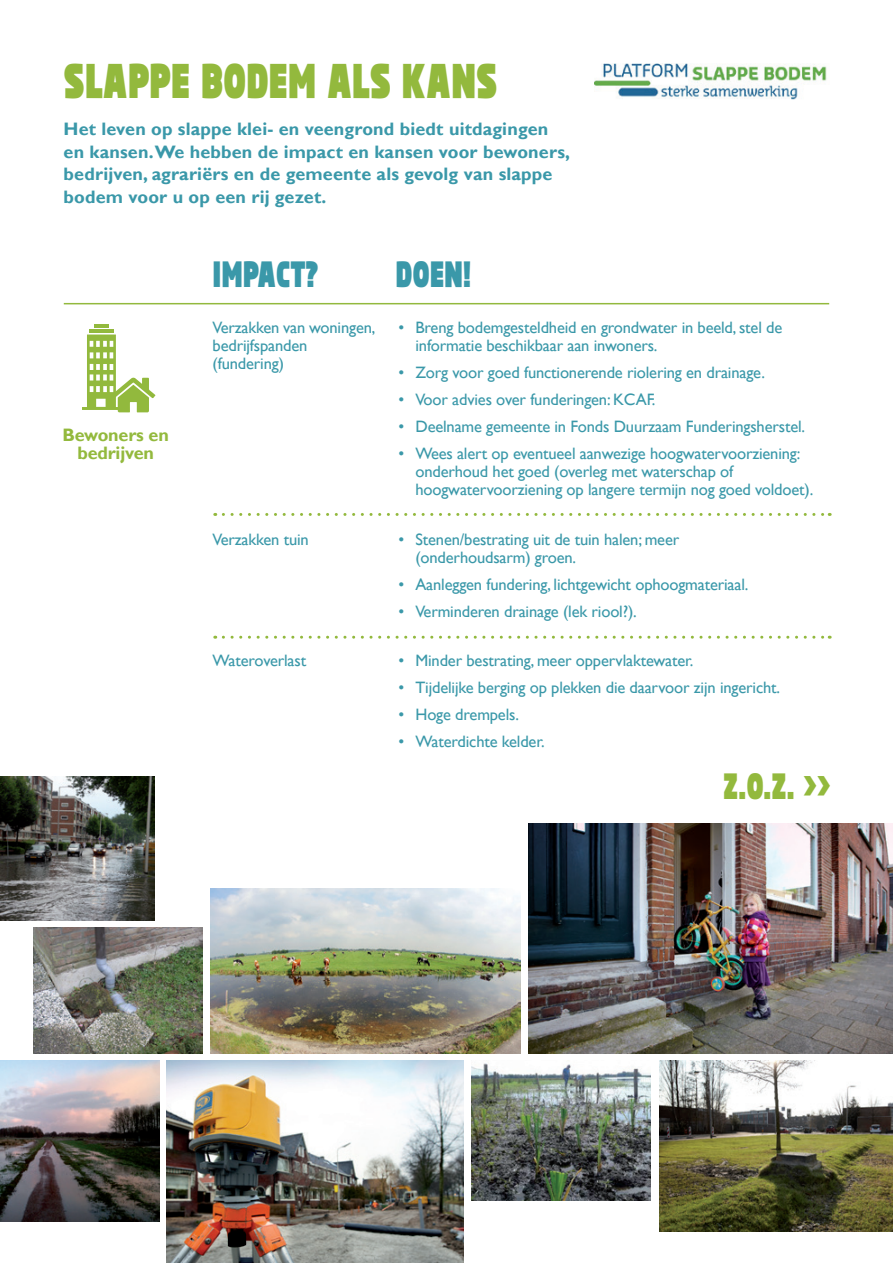
<style>
.page{position:relative;width:893px;height:1263px;background:#fff}
.page>*{position:absolute;margin:0;border:0;box-sizing:border-box;transform-origin:0 0}
.Kop1{font:48px "Fat Boy Ultra";letter-spacing:-.01em;color:#93b93d;scale:.7 1}
.Kop2{font:36px "Fat Boy Ultra";letter-spacing:-.01em;color:#3a98a9;scale:.7 1}
.Kop2-2{font:36px "Fat Boy Ultra";color:#93b93d;scale:.7 1}
.Intro{font:700 18px/22.5px "Gill Sans";letter-spacing:.01em;color:#3a98a9}
.Kop3{font:700 18px/18px "Gill Sans";letter-spacing:-.01em;color:#93b93d;text-align:center}
.Basistekst{font:16.5px/18px "Gill Sans";letter-spacing:-.01em;color:#3a98a9}
</style>
<div class="page">
<svg style="left:82px;top:334px;width:73px;height:78px"></svg>
<hr style="left:89px;top:329px;width:24px;height:4px;background:#92b93d">
<hr style="left:94px;top:324px;width:14px;height:4px;background:#92b93d">
<img style="left:471px;top:1062px;width:180px;height:138px">
<img style="left:34px;top:927px;width:168px;height:127px">
<img style="left:166px;top:1061px;width:297px;height:202px">
<img style="left:659px;top:1061px;width:234px;height:170px">
<img style="left:0;top:776px;width:154px;height:144px">
<img style="left:0;top:1061px;width:159px;height:160px">
<img style="left:529px;top:823px;width:364px;height:231px">
<img style="left:210px;top:888px;width:310px;height:166px">
<img style="left:595px;top:63px;width:232px;height:37px">
<svg style="left:223px;top:513px;width:607px;height:3px"></svg>
<svg style="left:223px;top:636px;width:607px;height:3px"></svg>
<hr style="left:64px;top:303px;width:765px;height:1px;background:#93b93d">
<p class="Kop1" style="left:64px;top:59px;width:621px">SLAPPE BODEM ALS KANS</p>
<p class="Intro" style="left:64px;top:118px;width:508px">Het leven op slappe klei- en veengrond biedt uitdagingen en kansen. We hebben de impact en kansen voor bewoners, bedrijven, agrariërs en de gemeente als gevolg van slappe bodem voor u op een rij gezet.</p>
<p class="Kop3" style="left:62px;top:426px;width:108px">Bewoners en bedrijven</p>
<p class="Kop2" style="left:213px;top:258px;width:153px">IMPACT?</p>
<p class="Kop2" style="left:395px;top:258px;width:110px">DOEN!</p>
<p class="Basistekst" style="left:213px;top:319px;width:164px">Verzakken van woningen, bedrijfspanden (fundering)</p>
<p class="Basistekst" style="left:415px;top:319px;width:368px;text-indent:-17px">• Breng bodemgesteldheid en grondwater in beeld, stel de informatie beschikbaar aan inwoners.</p>
<p class="Basistekst" style="left:398px;top:364px;width:368px">• Zorg voor goed functionerende riolering en drainage.</p>
<p class="Basistekst" style="left:398px;top:391px;width:259px">• Voor advies over funderingen: KCAF.</p>
<p class="Basistekst" style="left:398px;top:418px;width:408px">• Deelname gemeente in Fonds Duurzaam Funderingsherstel.</p>
<p class="Basistekst" style="left:415px;top:445px;width:399px;text-indent:-17px">• Wees alert op eventueel aanwezige hoogwatervoorziening: onderhoud het goed (overleg met waterschap of hoogwatervoorziening op langere termijn nog goed voldoet).</p>
<p class="Basistekst" style="left:213px;top:530px;width:98px">Verzakken tuin</p>
<p class="Basistekst" style="left:415px;top:530px;width:265px;text-indent:-17px">• Stenen/bestrating uit de tuin halen; meer (onderhoudsarm) groen.</p>
<p class="Basistekst" style="left:398px;top:575px;width:351px">• Aanleggen fundering, lichtgewicht ophoogmateriaal.</p>
<p class="Basistekst" style="left:398px;top:602px;width:240px">• Verminderen drainage (lek riool?).</p>
<p class="Basistekst" style="left:213px;top:652px;width:95px">Wateroverlast</p>
<p class="Basistekst" style="left:398px;top:652px;width:297px">• Minder bestrating, meer oppervlaktewater.</p>
<p class="Basistekst" style="left:398px;top:679px;width:383px">• Tijdelijke berging op plekken die daarvoor zijn ingericht.</p>
<p class="Basistekst" style="left:398px;top:706px;width:122px">• Hoge drempels.</p>
<p class="Basistekst" style="left:398px;top:733px;width:148px">• Waterdichte kelder.</p>
<p class="Kop2-2" style="left:723px;top:769px;width:154px">Z.O.Z. &gt;&gt;</p>
</div>
